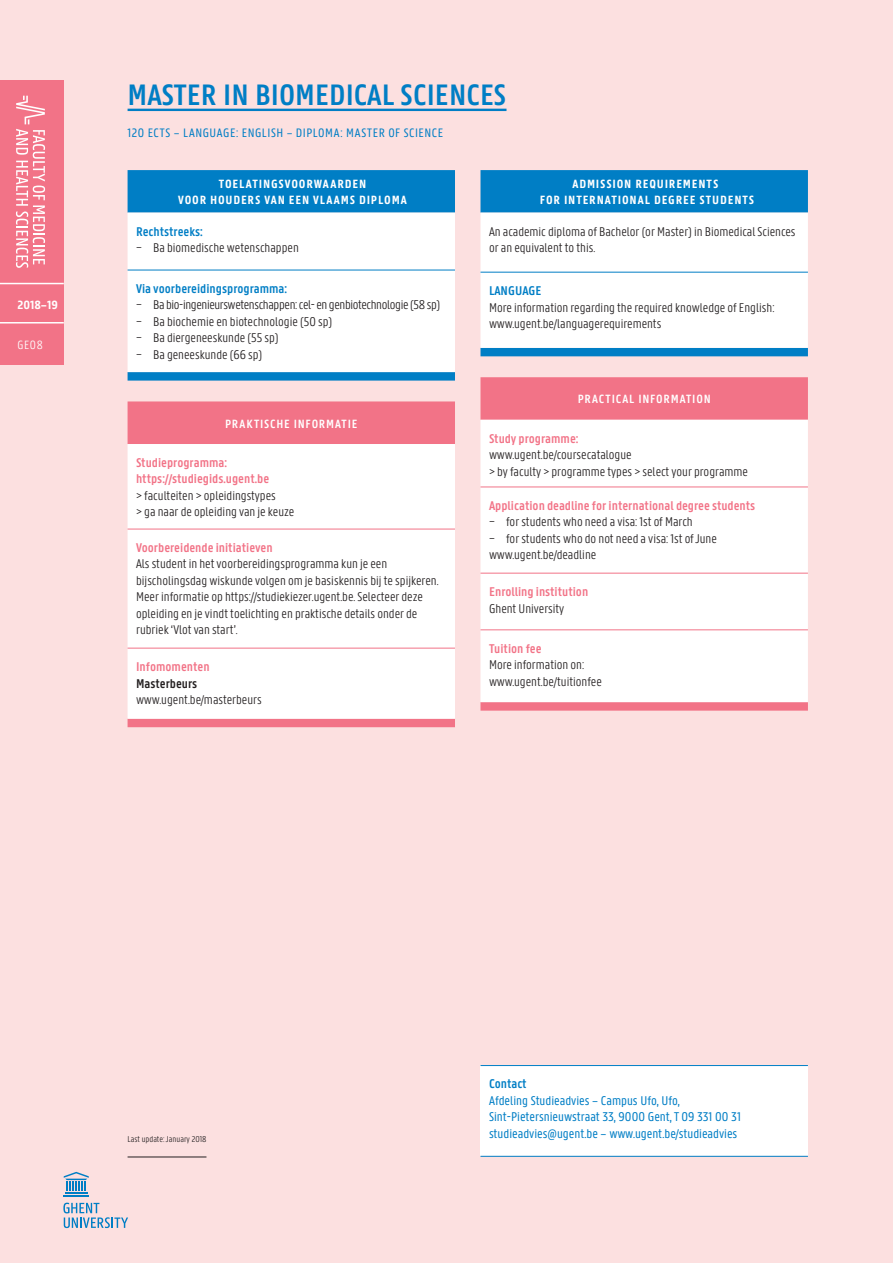
<style>
.page{position:relative;width:893px;height:1263px;background:#fce0e0}
.page>*{position:absolute;margin:0;border:0;box-sizing:border-box;transform-origin:0 0}
.t1{font:600 31.5px "Panno Text";color:#007ec5}
.t2{font:300 13.5px/16.5px "Panno Text";color:#231f20}
.t3{font:600 13.5px/16.5px "Panno Text";color:#f27387}
.t4{font:13.5px/16.5px "Panno Text";color:#007ec5}
.t5{font:600 13.5px "Panno Text";color:#007ec5}
.t6{font:600 13.5px "Panno Text";color:#231f20}
.t7{font:13.05px "Panno Text";letter-spacing:.04em;color:#007ec5}
.t8{font:700 12.75px/15.8px "Panno Text";letter-spacing:.06em;color:#fff;text-align:center}
.t9{font:600 12.75px "Panno Text";letter-spacing:.06em;color:#fff}
.t10{font:300 12.75px "Panno Text";color:#fff}
.t11{font:300 9px "Panno Text";color:#231f20}
</style>
<div class="page">
<hr style="left:65px;top:1192px;width:22px;height:2px;background:#007ec5">
<hr style="left:64px;top:1195px;width:25px;height:2px;background:#007ec5">
<svg style="left:64px;top:1172px;width:25px;height:19px"></svg>
<svg style="left:63px;top:1203px;width:65px;height:25px"></svg>
<div style="left:0;top:80px;width:64px;height:285px;background:#f27387"></div>
<svg style="left:16px;top:96px;width:29px;height:172px"></svg>
<hr style="left:0;top:283px;width:64px;height:1px;background:#fff">
<hr style="left:0;top:322px;width:64px;height:1px;background:#fff">
<hr style="left:128px;top:109px;width:378px;height:2px;background:#007ec5">
<div style="left:480px;top:1065px;width:328px;height:91px;background:#fff"></div>
<hr style="left:480px;top:1065px;width:328px;height:1px;background:#007ec5">
<hr style="left:480px;top:1156px;width:328px;height:1px;background:#007ec5">
<svg style="left:128px;top:170px;width:327px;height:211px;background:#0680c5"></svg>
<div style="left:128px;top:213px;width:327px;height:159px;background:#fff"></div>
<hr style="left:128px;top:270px;width:327px;height:1px;background:#007ec5">
<div style="left:128px;top:401px;width:327px;height:326px;background:#f27387"></div>
<div style="left:128px;top:444px;width:327px;height:275px;background:#fff"></div>
<hr style="left:128px;top:529px;width:327px;height:1px;background:#f27387">
<hr style="left:128px;top:648px;width:327px;height:1px;background:#f27387">
<div style="left:480px;top:170px;width:328px;height:186px;background:#007ec5"></div>
<div style="left:480px;top:213px;width:328px;height:135px;background:#fff"></div>
<hr style="left:480px;top:272px;width:328px;height:1px;background:#007ec5">
<svg style="left:480px;top:377px;width:328px;height:334px;background:#f27689"></svg>
<div style="left:480px;top:420px;width:328px;height:282px;background:#fff"></div>
<hr style="left:480px;top:487px;width:328px;height:1px;background:#f27387">
<hr style="left:480px;top:573px;width:328px;height:1px;background:#f27387">
<hr style="left:480px;top:629px;width:328px;height:1px;background:#f27387">
<hr style="left:128px;top:1157px;width:78px;height:1px;background:#231f20">
<p class="t8" style="left:17px;top:297px;width:42px">2018–19</p>
<p class="t10" style="left:17px;top:338px;width:27px">GE08</p>
<h1 class="t1" style="left:128px;top:77px;width:380px">MASTER IN BIOMEDICAL SCIENCES</h1>
<p class="t7" style="left:128px;top:126px;width:317px">120 ECTS – LANGUAGE: ENGLISH – DIPLOMA: MASTER OF SCIENCE</p>
<p class="t8" style="left:178px;top:176px;width:230px">TOELATINGSVOORWAARDEN<br>VOOR HOUDERS VAN EEN VLAAMS DIPLOMA</p>
<p class="t5" style="left:136px;top:224px;width:68px">Rechtstreeks:</p>
<p class="t2" style="left:136px;top:240px;width:164px">− Ba biomedische wetenschappen</p>
<p class="t5" style="left:136px;top:281px;width:153px">Via voorbereidingsprogramma:</p>
<p class="t2" style="left:136px;top:297px;width:306px">− Ba bio-ingenieurswetenschappen: cel- en genbiotechnologie (58 sp) − Ba biochemie en biotechnologie (50 sp)<br>− Ba diergeneeskunde (55 sp)<br>− Ba geneeskunde (66 sp)</p>
<p class="t9" style="left:225px;top:416px;width:134px">PRAKTISCHE INFORMATIE</p>
<p class="t3" style="left:136px;top:454px;width:135px">Studieprogramma: https://studiegids.ugent.be</p>
<p class="t2" style="left:136px;top:488px;width:160px">&gt; faculteiten &gt; opleidingstypes<br>&gt; ga naar de opleiding van je keuze</p>
<p class="t3" style="left:136px;top:539px;width:138px">Voorbereidende initiatieven</p>
<p class="t2" style="left:136px;top:556px;width:304px">Als student in het voorbereidingsprogramma kun je een bijscholingsdag wiskunde volgen om je basiskennis bij te spijkeren.<br>Meer informatie op https://studiekiezer.ugent.be. Selecteer deze opleiding en je vindt toelichting en praktische details onder de rubriek ‘Vlot van start’.</p>
<p class="t3" style="left:136px;top:658px;width:75px">Infomomenten</p>
<p class="t6" style="left:136px;top:675px;width:63px">Masterbeurs</p>
<p class="t2" style="left:136px;top:692px;width:127px">www.ugent.be/masterbeurs</p>
<p class="t8" style="left:540px;top:176px;width:216px">ADMISSION REQUIREMENTS<br>FOR INTERNATIONAL DEGREE STUDENTS</p>
<p class="t2" style="left:489px;top:223px;width:308px">An academic diploma of Bachelor (or Master) in Biomedical Sciences or an equivalent to this.</p>
<p class="t5" style="left:489px;top:283px;width:54px">LANGUAGE</p>
<p class="t2" style="left:489px;top:299px;width:287px">More information regarding the required knowledge of English: www.ugent.be/languagerequirements</p>
<p class="t9" style="left:578px;top:392px;width:135px">PRACTICAL INFORMATION</p>
<p class="t3" style="left:489px;top:430px;width:91px">Study programme:</p>
<p class="t2" style="left:489px;top:447px;width:261px">www.ugent.be/coursecatalogue<br>&gt; by faculty &gt; programme types &gt; select your programme</p>
<p class="t3" style="left:489px;top:497px;width:268px">Application deadline for international degree students</p>
<p class="t2" style="left:489px;top:514px;width:229px">− for students who need a visa: 1st of March<br>− for students who do not need a visa: 1st of June www.ugent.be/deadline</p>
<p class="t3" style="left:489px;top:583px;width:101px">Enrolling institution</p>
<p class="t2" style="left:489px;top:600px;width:77px">Ghent University</p>
<p class="t3" style="left:489px;top:640px;width:54px">Tuition fee</p>
<p class="t2" style="left:489px;top:657px;width:114px">More information on: www.ugent.be/tuitionfee</p>
<p class="t11" style="left:128px;top:1134px;width:80px">Last update: January 2018</p>
<p class="t5" style="left:489px;top:1076px;width:39px">Contact</p>
<p class="t4" style="left:489px;top:1092px;width:253px">Afdeling Studieadvies – Campus Ufo, Ufo,<br>Sint-Pietersnieuwstraat 33, 9000 Gent, T 09 331 00 31 studieadvies@ugent.be – www.ugent.be/studieadvies</p>
</div>
